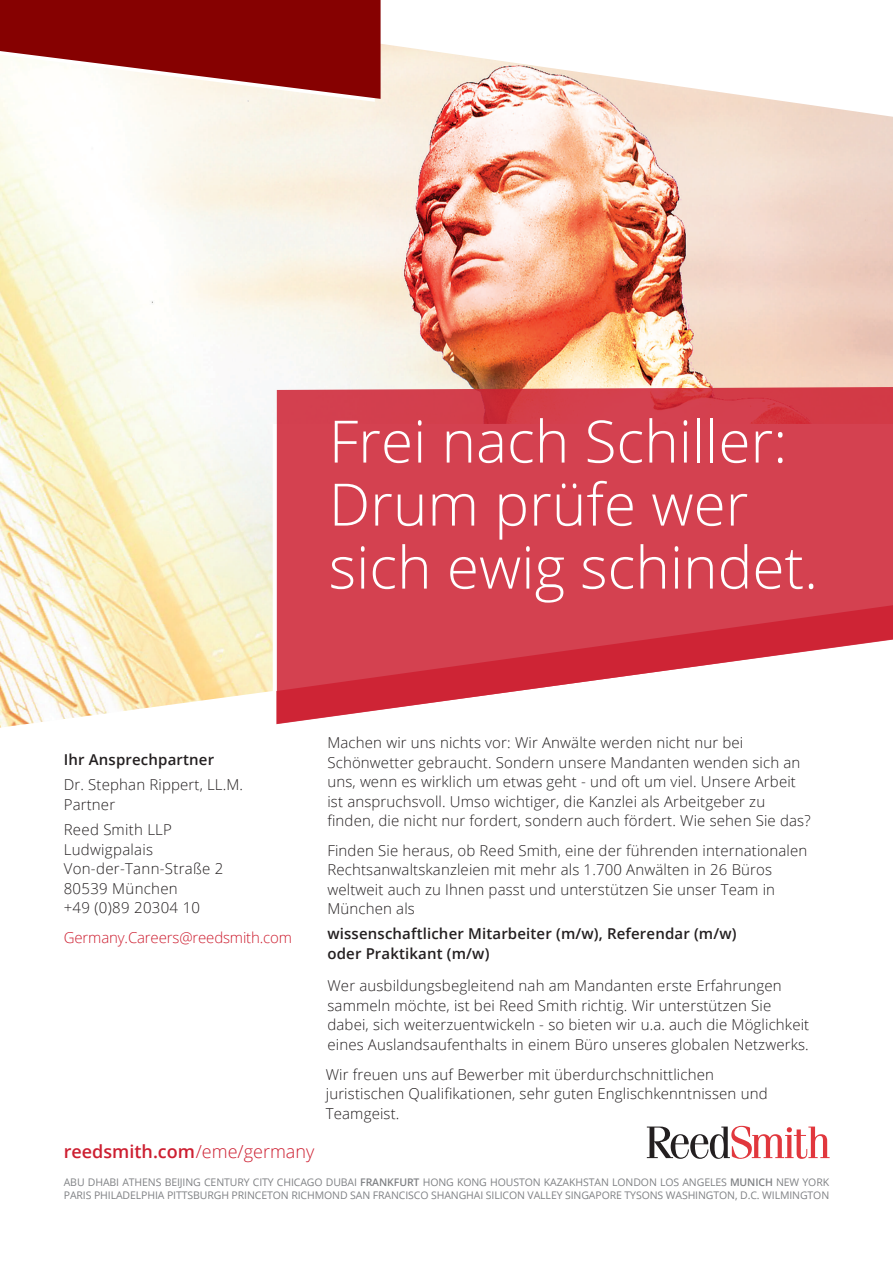
<style>
.page{position:relative;width:893px;height:1263px;background:#fff}
.page>*{position:absolute;margin:0;border:0;box-sizing:border-box;transform-origin:0 0}
.t1{font:300 58.5px/63px "Open Sans";color:#fff}
.t2{font:600 18px "Open Sans";color:#cd1f31}
.Body_Detail{font:300 15px/19.5px "Open Sans";letter-spacing:.01em;color:#231f20}
.Body_Detail-2{font:600 15px/19.5px "Open Sans";letter-spacing:.01em;color:#231f20}
.Body_Detail-3{font:300 15px "Open Sans";letter-spacing:-.01em;color:#cd1f31}
.t3{font:10.5px/13.5px "Open Sans";letter-spacing:-.01em;color:#808285}
.s1{font-weight:300}
.s2{font-weight:600}
</style>
<div class="page">
<img style="left:0;top:44px;width:893px;height:684px">
<svg style="left:0;top:0;width:381px;height:99px"></svg>
<div style="left:277px;top:387px;width:616px;height:216px;background:#d44150"></div>
<svg style="left:276px;top:603px;width:617px;height:121px"></svg>
<svg style="left:647px;top:1126px;width:183px;height:33px"></svg>
<p class="t1" style="left:329px;top:408px;width:491px">Frei nach Schiller:<br>Drum prüfe wer sich ewig schindet.</p>
<p class="Body_Detail-2" style="left:64px;top:750px;width:152px">Ihr Ansprechpartner</p>
<p class="Body_Detail" style="left:64px;top:775px;width:181px">Dr. Stephan Rippert, LL.M.<br>Partner</p>
<p class="Body_Detail" style="left:64px;top:820px;width:161px">Reed Smith LLP<br>Ludwigpalais<br>Von-der-Tann-Straße 2<br>80539 München<br>+49 (0)89 20304 10</p>
<p class="Body_Detail-3" style="left:64px;top:927px;width:230px">Germany.Careers@reedsmith.com</p>
<p class="t2" style="left:64px;top:1139px;width:252px">reedsmith.com<span class="s1">/eme/germany</span></p>
<p class="Body_Detail" style="left:327px;top:733px;width:485px">Machen wir uns nichts vor: Wir Anwälte werden nicht nur bei Schönwetter gebraucht. Sondern unsere Mandanten wenden sich an uns, wenn es wirklich um etwas geht - und oft um viel. Unsere Arbeit ist anspruchsvoll. Umso wichtiger, die Kanzlei als Arbeitgeber zu finden, die nicht nur fordert, sondern auch fördert. Wie sehen Sie das?</p>
<p class="Body_Detail" style="left:327px;top:840px;width:481px">Finden Sie heraus, ob Reed Smith, eine der führenden internationalen Rechtsanwaltskanzleien mit mehr als 1.700 Anwälten in 26 Büros weltweit auch zu Ihnen passt und unterstützen Sie unser Team in München als</p>
<p class="Body_Detail-2" style="left:327px;top:924px;width:411px">wissenschaftlicher Mitarbeiter (m/w), Referendar (m/w) oder Praktikant (m/w)</p>
<p class="Body_Detail" style="left:327px;top:975px;width:483px">Wer ausbildungsbegleitend nah am Mandanten erste Erfahrungen sammeln möchte, ist bei Reed Smith richtig. Wir unterstützen Sie dabei, sich weiterzuentwickeln - so bieten wir u.a. auch die Möglichkeit eines Auslandsaufenthalts in einem Büro unseres globalen Netzwerks.</p>
<p class="Body_Detail" style="left:326px;top:1064px;width:443px">Wir freuen uns auf Bewerber mit überdurchschnittlichen juristischen Qualifikationen, sehr guten Englischkenntnissen und<br>Teamgeist.</p>
<p class="t3" style="left:64px;top:1175px;width:767px">ABU DHABI ATHENS BEIJING CENTURY CITY CHICAGO DUBAI <span class="s2">FRANKFURT</span> HONG KONG HOUSTON KAZAKHSTAN LONDON LOS ANGELES <span class="s2">MUNICH</span> NEW YORK<br>PARIS PHILADELPHIA PITTSBURGH PRINCETON RICHMOND SAN FRANCISCO SHANGHAI SILICON VALLEY SINGAPORE TYSONS WASHINGTON, D.C. WILMINGTON</p>
</div>
